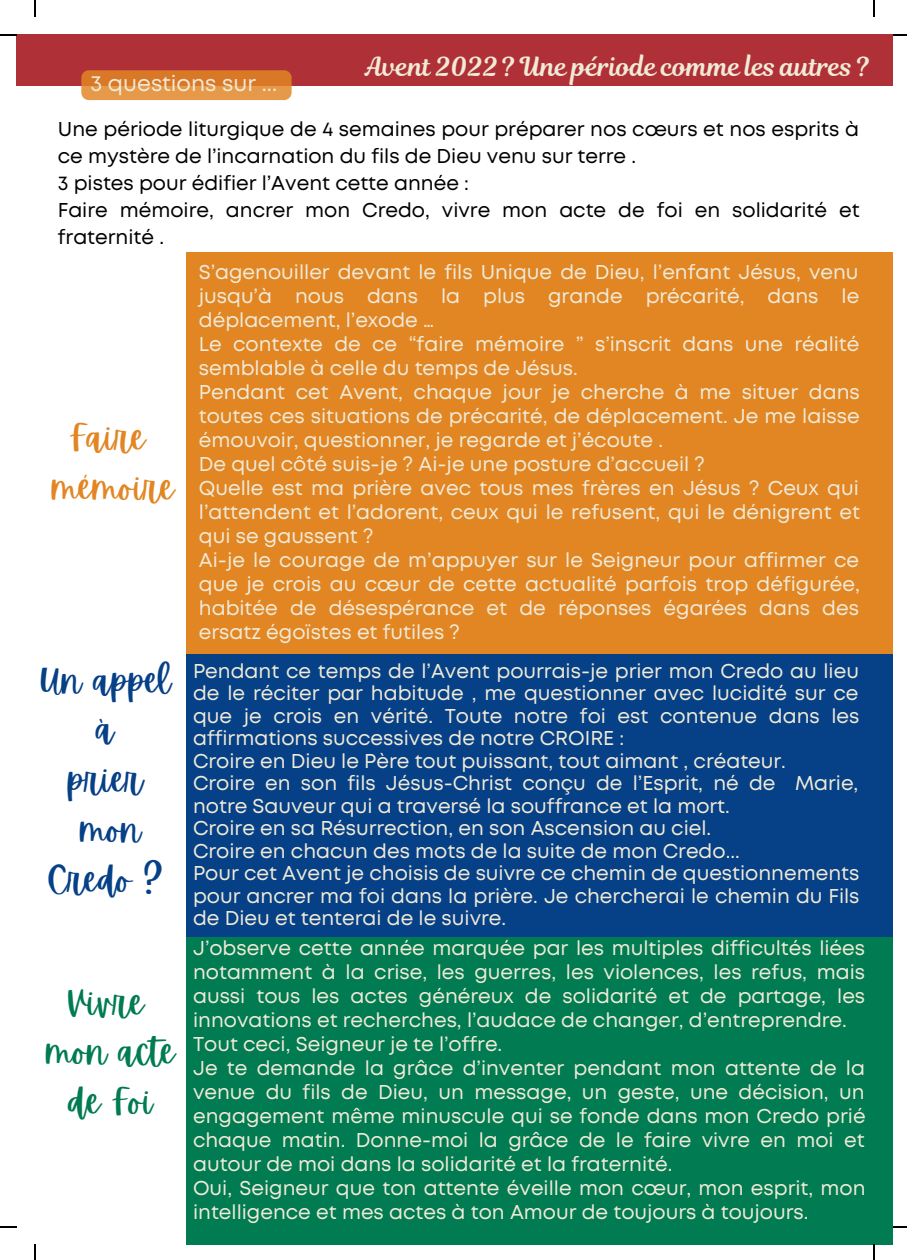
<style>
.page{position:relative;width:907px;height:1260px;background:#fff}
.page>*{position:absolute;margin:0;border:0;box-sizing:border-box;transform-origin:0 0}
.t1{font:36px/49.6px "Apricots";color:#064087;text-align:center}
.t2{font:36px/49.6px "Apricots";color:#007b52;text-align:center}
.t3{font:36px/49.6px "Apricots";color:#e28624;text-align:center}
.t4{font:26px "RTL Romman Regular";color:#f0ead7}
.t5{font:22px "Mont";color:#f0ead7}
.t6{font:20px/24px "Mont";color:#f0ead7}
.t7{font:20px/27px "Mont";color:#000}
</style>
<div class="page">
<div style="left:16px;top:35px;width:876px;height:51px;background:#af3137"></div>
<div style="left:186px;top:252px;width:706px;height:403px;background:#e28624"></div>
<div style="left:81px;top:70px;width:210px;height:30px;background:#e28624;border-radius:7px;opacity:.84"></div>
<div style="left:186px;top:654px;width:706px;height:288px;background:#064087"></div>
<div style="left:186px;top:936px;width:706px;height:308px;background:#007b52"></div>
<svg style="left:34px;top:0;width:2px;height:17px"></svg>
<svg style="left:0;top:35px;width:16px;height:1px"></svg>
<svg style="left:873px;top:0;width:1px;height:17px"></svg>
<svg style="left:892px;top:35px;width:15px;height:1px"></svg>
<svg style="left:34px;top:1244px;width:2px;height:15px"></svg>
<svg style="left:0;top:1226px;width:16px;height:1px"></svg>
<svg style="left:873px;top:1244px;width:1px;height:15px"></svg>
<svg style="left:892px;top:1226px;width:15px;height:1px"></svg>
<p class="t5" style="left:90px;top:75px;width:188px">3 questions sur ...</p>
<h2 class="t4" style="left:365px;top:48px;width:506px">Avent 2022 ? Une période comme les autres ?</h2>
<p class="t7" style="left:58px;top:117px;width:803px">Une période liturgique de 4 semaines pour préparer nos cœurs et nos esprits à ce mystère de l’incarnation du fils de Dieu venu sur terre .<br>3 pistes pour édifier l’Avent cette année :<br>Faire mémoire, ancrer mon Credo, vivre mon acte de foi en solidarité et fraternité .</p>
<h1 class="t3" style="left:52px;top:413px;width:124px">Faire mémoire</h1>
<h1 class="t1" style="left:39px;top:656px;width:133px">Un appel à<br>prier mon<br>Credo ?</h1>
<h1 class="t2" style="left:46px;top:977px;width:130px">Vivre mon acte de Foi</h1>
<p class="t6" style="left:199px;top:261px;width:662px">S’agenouiller devant le fils Unique de Dieu, l’enfant Jésus, venu jusqu’à nous dans la plus grande précarité, dans le déplacement, l’exode …<br>Le contexte de ce “faire mémoire ” s’inscrit dans une réalité semblable à celle du temps de Jésus.<br>Pendant cet Avent, chaque jour je cherche à me situer dans toutes ces situations de précarité, de déplacement. Je me laisse émouvoir, questionner, je regarde et j’écoute .<br>De quel côté suis-je ? Ai-je une posture d’accueil ?<br>Quelle est ma prière avec tous mes frères en Jésus ? Ceux qui l’attendent et l’adorent, ceux qui le refusent, qui le dénigrent et qui se gaussent ?<br>Ai-je le courage de m’appuyer sur le Seigneur pour affirmer ce que je crois au cœur de cette actualité parfois trop défigurée, habitée de désespérance et de réponses égarées dans des ersatz égoïstes et futiles ?</p>
<p class="t6" style="left:193px;top:660px;width:668px;line-height:22.4px">Pendant ce temps de l’Avent pourrais-je prier mon Credo au lieu de le réciter par habitude , me questionner avec lucidité sur ce que je crois en vérité. Toute notre foi est contenue dans les affirmations successives de notre CROIRE :<br>Croire en Dieu le Père tout puissant, tout aimant , créateur.<br>Croire en son fils Jésus-Christ conçu de l’Esprit, né de Marie, notre Sauveur qui a traversé la souffrance et la mort.<br>Croire en sa Résurrection, en son Ascension au ciel.<br>Croire en chacun des mots de la suite de mon Credo...<br>Pour cet Avent je choisis de suivre ce chemin de questionnements pour ancrer ma foi dans la prière. Je chercherai le chemin du Fils de Dieu et tenterai de le suivre.</p>
<p class="t6" style="left:193px;top:937px;width:674px">J’observe cette année marquée par les multiples difficultés liées notamment à la crise, les guerres, les violences, les refus, mais aussi tous les actes généreux de solidarité et de partage, les innovations et recherches, l’audace de changer, d’entreprendre.<br>Tout ceci, Seigneur je te l’offre.<br>Je te demande la grâce d’inventer pendant mon attente de la venue du fils de Dieu, un message, un geste, une décision, un engagement même minuscule qui se fonde dans mon Credo prié chaque matin. Donne-moi la grâce de le faire vivre en moi et autour de moi dans la solidarité et la fraternité.<br>Oui, Seigneur que ton attente éveille mon cœur, mon esprit, mon intelligence et mes actes à ton Amour de toujours à toujours.</p>
</div>
